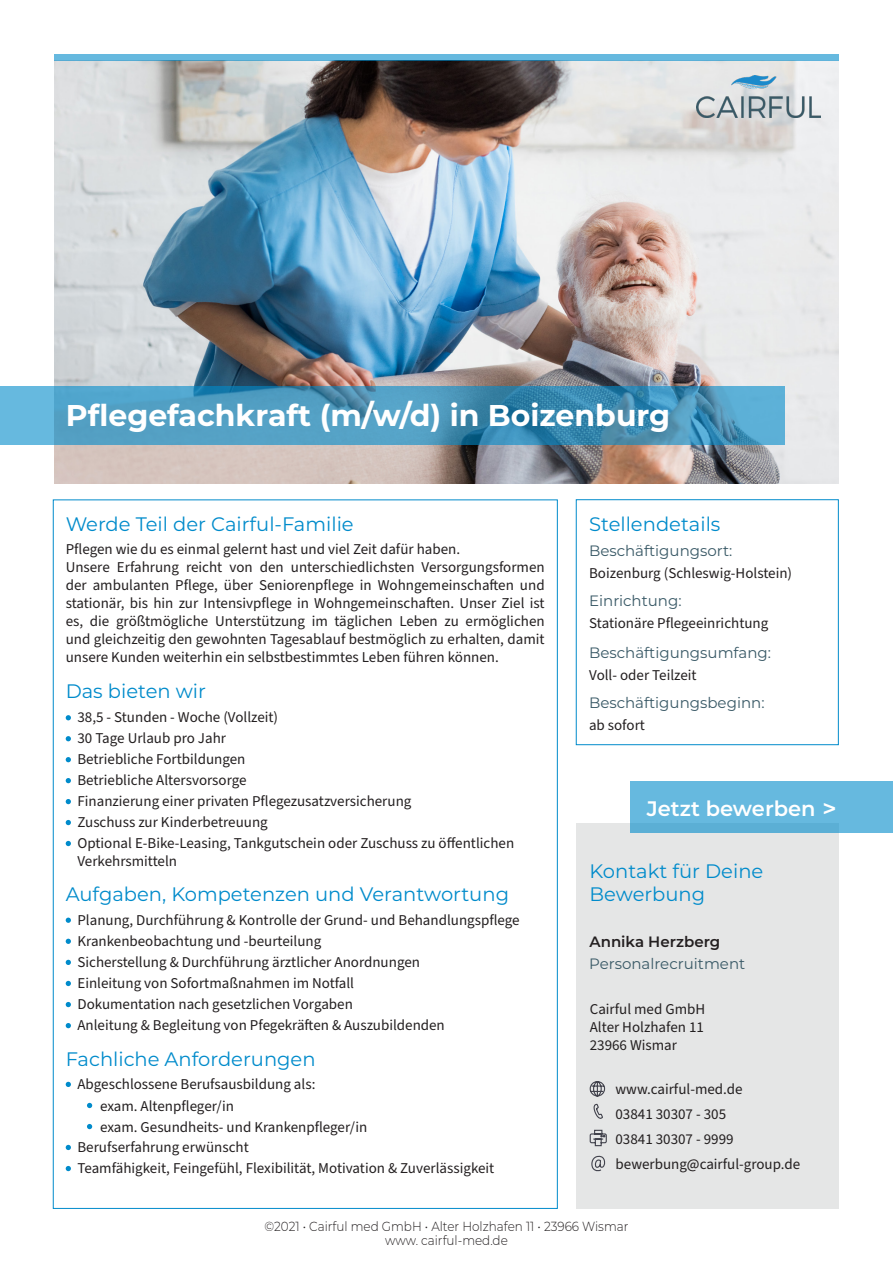
<style>
.page{position:relative;width:893px;height:1263px;background:#fff}
.page>*{position:absolute;margin:0;border:0;box-sizing:border-box;transform-origin:0 0}
.t1{font:700 30px "Montserrat";color:#fff}
.t2{font:600 24px "Montserrat";color:#fff}
.t3{font:600 21px "Montserrat";color:#fff}
.t4{font:19.5px/23.4px "Montserrat";color:#008bcb}
.t5{font:15px/18px "Source Sans Pro";color:#231f20;text-align:justify}
.t6{font:15px "Montserrat";color:#395966}
.t7{font:600 15px "Montserrat";color:#231f20}
.t8{font:300 13.2px/14.4px "Montserrat";color:#231f20;text-align:center;scale:.91 1}
</style>
<div class="page">
<img style="left:54px;top:60px;width:785px;height:423px">
<div style="left:54px;top:54px;width:785px;height:6px;background:#66b9df"></div>
<svg style="left:0;top:387px;width:785px;height:58px;background:#4b99be"></svg>
<svg style="left:66px;top:715px;width:5px;height:5px"></svg>
<svg style="left:66px;top:820px;width:5px;height:5px"></svg>
<svg style="left:66px;top:736px;width:5px;height:5px"></svg>
<svg style="left:66px;top:757px;width:5px;height:5px"></svg>
<svg style="left:66px;top:778px;width:5px;height:5px"></svg>
<svg style="left:66px;top:799px;width:5px;height:5px"></svg>
<svg style="left:66px;top:841px;width:5px;height:5px"></svg>
<svg style="left:66px;top:917px;width:5px;height:6px"></svg>
<svg style="left:66px;top:939px;width:5px;height:5px"></svg>
<svg style="left:66px;top:960px;width:5px;height:5px"></svg>
<svg style="left:66px;top:981px;width:5px;height:5px"></svg>
<svg style="left:66px;top:1023px;width:5px;height:5px"></svg>
<svg style="left:66px;top:1002px;width:5px;height:5px"></svg>
<img style="left:697px;top:76px;width:123px;height:41px">
<div style="left:576px;top:499px;width:263px;height:246px;border:1px solid #008bcb"></div>
<div style="left:577px;top:823px;width:262px;height:385px;background:#e5e6e6"></div>
<div style="left:631px;top:781px;width:262px;height:52px;background:#66b9df"></div>
<svg style="left:589px;top:1081px;width:18px;height:90px"></svg>
<svg style="left:66px;top:1082px;width:5px;height:5px"></svg>
<svg style="left:87px;top:1103px;width:5px;height:5px"></svg>
<svg style="left:87px;top:1124px;width:5px;height:5px"></svg>
<svg style="left:66px;top:1166px;width:5px;height:5px"></svg>
<svg style="left:66px;top:1145px;width:5px;height:5px"></svg>
<p class="t1" style="left:66px;top:393px;width:606px">Pflegefachkraft (m/w/d) in Boizenburg</p>
<p class="t4" style="left:66px;top:511px;width:289px">Werde Teil der Cairful-Familie</p>
<p class="t5" style="left:66px;top:541px;width:396px">Pflegen wie du es einmal gelernt hast und viel Zeit dafür haben.</p>
<p class="t5" style="left:66px;top:559px;width:480px">Unsere Erfahrung reicht von den unterschiedlichsten Versorgungsformen der ambulanten Pflege, über Seniorenpflege in Wohngemeinschaften und stationär, bis hin zur Intensivpflege in Wohngemeinschaften. Unser Ziel ist es, die größtmögliche Unterstützung im täglichen Leben zu ermöglichen und gleichzeitig den gewohnten Tagesablauf bestmöglich zu erhalten, damit unsere Kunden weiterhin ein selbstbestimmtes Leben führen können.</p>
<p class="t4" style="left:66px;top:679px;width:142px">Das bieten wir</p>
<p class="t5" style="left:77px;top:708px;width:202px">38,5 - Stunden - Woche (Vollzeit)</p>
<p class="t5" style="left:77px;top:729px;width:150px">30 Tage Urlaub pro Jahr</p>
<p class="t5" style="left:77px;top:750px;width:170px">Betriebliche Fortbildungen</p>
<p class="t5" style="left:77px;top:771px;width:171px">Betriebliche Altersvorsorge</p>
<p class="t5" style="left:77px;top:792px;width:336px">Finanzierung einer privaten Pflegezusatzversicherung</p>
<p class="t5" style="left:77px;top:813px;width:192px">Zuschuss zur Kinderbetreuung</p>
<p class="t5" style="left:77px;top:834px;width:438px">Optional E-Bike-Leasing, Tankgutschein oder Zuschuss zu öffentlichen<br>Verkehrsmitteln</p>
<p class="t4" style="left:66px;top:882px;width:445px">Aufgaben, Kompetenzen und Verantwortung</p>
<p class="t5" style="left:77px;top:911px;width:444px">Planung, Durchführung &amp; Kontrolle der Grund- und Behandlungspflege</p>
<p class="t5" style="left:77px;top:932px;width:245px">Krankenbeobachtung und -beurteilung</p>
<p class="t5" style="left:77px;top:953px;width:344px">Sicherstellung &amp; Durchführung ärztlicher Anordnungen</p>
<p class="t5" style="left:77px;top:974px;width:278px">Einleitung von Sofortmaßnahmen im Notfall</p>
<p class="t5" style="left:77px;top:995px;width:277px">Dokumentation nach gesetzlichen Vorgaben</p>
<p class="t5" style="left:77px;top:1016px;width:369px">Anleitung &amp; Begleitung von Pfegekräften &amp; Auszubildenden</p>
<p class="t4" style="left:66px;top:1047px;width:251px">Fachliche Anforderungen</p>
<p class="t5" style="left:77px;top:1075px;width:239px">Abgeschlossene Berufsausbildung als:</p>
<p class="t5" style="left:100px;top:1097px;width:136px">exam. Altenpfleger/in</p>
<p class="t5" style="left:100px;top:1118px;width:269px">exam. Gesundheits- und Krankenpfleger/in</p>
<p class="t5" style="left:77px;top:1138px;width:173px">Berufserfahrung erwünscht</p>
<p class="t5" style="left:77px;top:1159px;width:418px">Teamfähigkeit, Feingefühl, Flexibilität, Motivation &amp; Zuverlässigkeit</p>
<p class="t4" style="left:589px;top:511px;width:133px">Stellendetails</p>
<p class="t6" style="left:589px;top:540px;width:145px">Beschäftigungsort:</p>
<p class="t6" style="left:589px;top:591px;width:94px">Einrichtung:</p>
<p class="t5" style="left:589px;top:564px;width:204px">Boizenburg (Schleswig-Holstein)</p>
<p class="t5" style="left:589px;top:615px;width:181px">Stationäre Pflegeeinrichtung</p>
<p class="t6" style="left:589px;top:642px;width:183px">Beschäftigungsumfang:</p>
<p class="t5" style="left:589px;top:666px;width:109px">Voll- oder Teilzeit</p>
<p class="t6" style="left:589px;top:693px;width:177px">Beschäftigungsbeginn:</p>
<p class="t5" style="left:589px;top:717px;width:57px">ab sofort</p>
<p class="t3" style="left:647px;top:794px;width:170px">Jetzt bewerben</p>
<p class="t2" style="left:822px;top:792px;width:16px">&gt;</p>
<p class="t4" style="left:589px;top:859px;width:175px">Kontakt für Deine<br>Bewerbung</p>
<p class="t7" style="left:589px;top:931px;width:132px">Annika Herzberg</p>
<p class="t6" style="left:589px;top:953px;width:158px">Personalrecruitment</p>
<p class="t5" style="left:590px;top:1000px;width:117px">Cairful med GmbH</p>
<p class="t5" style="left:590px;top:1018px;width:116px">Alter Holzhafen 11</p>
<p class="t5" style="left:590px;top:1036px;width:89px">23966 Wismar</p>
<p class="t5" style="left:615px;top:1081px;width:129px">www.cairful-med.de</p>
<p class="t5" style="left:615px;top:1105px;width:112px">03841 30307 - 305</p>
<p class="t5" style="left:615px;top:1130px;width:120px">03841 30307 - 9999</p>
<p class="t5" style="left:615px;top:1155px;width:186px">bewerbung@cairful-group.de</p>
<p class="t8" style="left:264px;top:1219px;width:401px">©2021 • Cairful med GmbH • Alter Holzhafen 11 • 23966 Wismar www. cairful-med.de</p>
</div>
